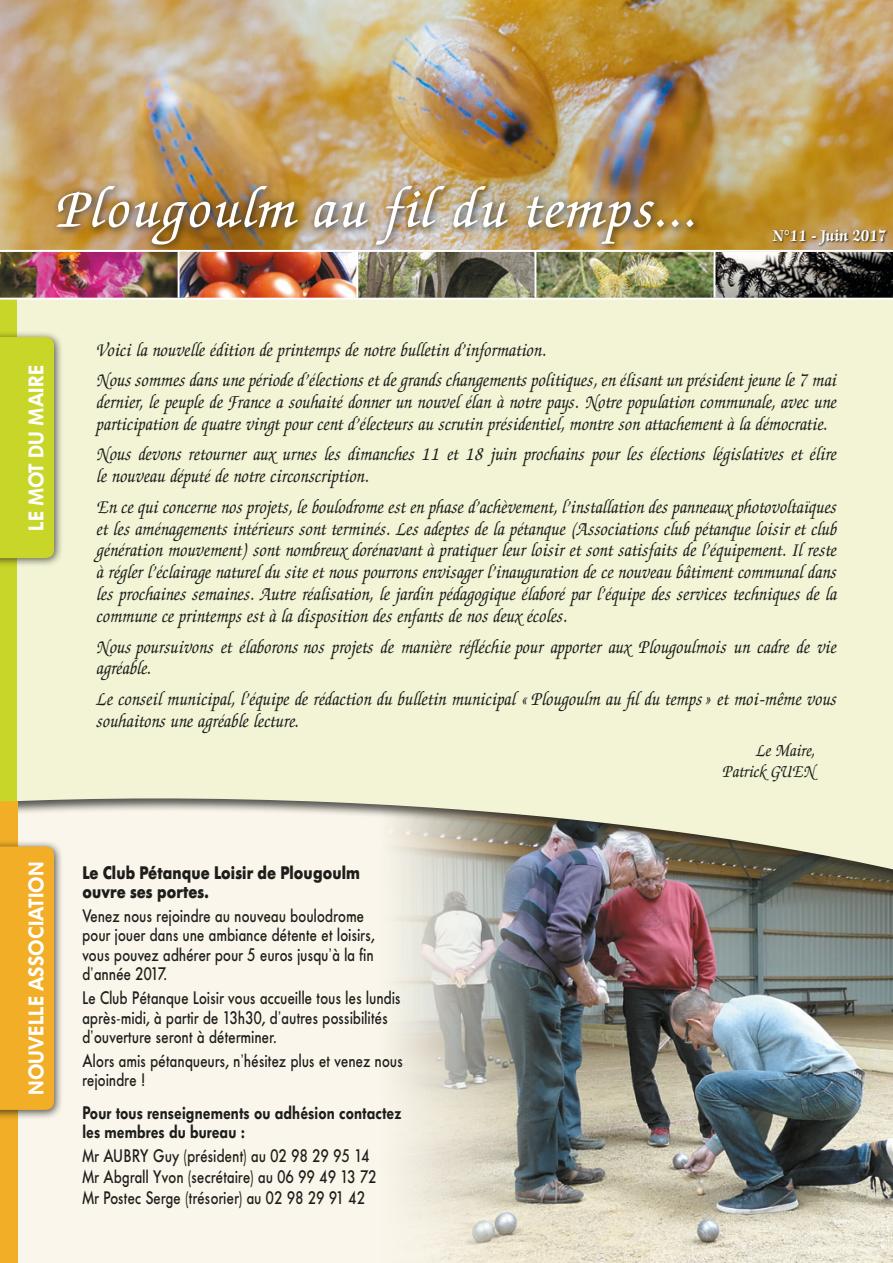
<style>
.page{position:relative;width:893px;height:1263px;background:#fff}
.page>*{position:absolute;margin:0;border:0;box-sizing:border-box;transform-origin:0 0}
.t1{font:italic 500 61.2px "Zapf Chancery";letter-spacing:.02em;color:#fff}
.t2{font:600 21px "Futura BQ";color:#fff;scale:.95 1}
.t3{font:italic 19.5px/21.9px "Zapf Chancery";letter-spacing:.02em;color:#1d1d1b;scale:.91 1}
.t4{font:500 18px/19.5px "Futura BQ";letter-spacing:.01em;color:#1d1d1b;scale:.82 1}
.t5{font:600 18px/19.5px "Futura BQ";letter-spacing:.01em;color:#1d1d1b;scale:.82 1}
.t6{font:700 18px/19.5px "Futura BQ";letter-spacing:.01em;color:#1d1d1b;scale:.82 1}
.t7{font:italic 18px/21.6px "Zapf Chancery";letter-spacing:.02em;color:#1d1d1b;text-align:right;scale:.91 1}
.t8{font:700 18px "Zapf Chancery";color:#fff;scale:.86 1}
</style>
<div class="page">
<div style="left:0;top:795px;width:893px;height:468px;background:#faf6eb"></div>
<img style="left:396px;top:884px;width:497px;height:379px">
<svg style="left:17px;top:300px;width:876px;height:571px;background:#edefd2"></svg>
<div style="left:0;top:801px;width:17px;height:462px;background:#f1ae26"></div>
<div style="left:0;top:839px;width:64px;height:281px;background:#1d1d1b;opacity:.75"></div>
<div style="left:0;top:846px;width:54px;height:264px;background:#f1ae26"></div>
<div style="left:0;top:330px;width:64px;height:238px;background:#1d1d1b;opacity:.75"></div>
<svg style="left:0;top:300px;width:54px;height:501px;background:#d6df68"></svg>
<img style="left:0;top:252px;width:178px;height:46px">
<img style="left:715px;top:252px;width:178px;height:46px">
<img style="left:536px;top:252px;width:177px;height:46px">
<img style="left:180px;top:254px;width:354px;height:44px">
<img style="left:0;top:0;width:893px;height:250px">
<div style="left:771px;top:228px;width:118px;height:20px;background:#1d1d1b;opacity:.9"></div>
<div style="left:51px;top:180px;width:651px;height:74px;background:#1d1d1b;opacity:.9"></div>
<hr style="left:0;top:250px;width:893px;height:2px;background:#fff">
<hr style="left:178px;top:251px;width:2px;height:47px;background:#fff">
<hr style="left:356px;top:251px;width:2px;height:47px;background:#fff">
<hr style="left:534px;top:251px;width:2px;height:47px;background:#fff">
<h1 class="t1" style="left:57px;top:177px;width:643px">Plougoulm au fil du temps...</h1>
<p class="t8" style="left:773px;top:227px;width:134px">N°11 - Juin 2017</p>
<p class="t2" style="left:24px;top:531px;width:176px;rotate:-90deg">LE MOT DU MAIRE</p>
<p class="t2" style="left:24px;top:1095px;width:247px;rotate:-90deg">NOUVELLE ASSOCIATION</p>
<p class="t3" style="left:97px;top:335px;width:815px;line-height:30.5px">Voici la nouvelle édition de printemps de notre bulletin d’information.<br>Nous sommes dans une période d’élections et de grands changements politiques, en élisant un président jeune le 7 mai</p>
<p class="t3" style="left:97px;top:392px;width:815px">dernier, le peuple de France a souhaité donner un nouvel élan à notre pays. Notre population communale, avec une participation de quatre vingt pour cent d’électeurs au scrutin présidentiel, montre son attachement à la démocratie.</p>
<p class="t3" style="left:97px;top:444px;width:815px">Nous devons retourner aux urnes les dimanches 11 et 18 juin prochains pour les élections législatives et élire le nouveau député de notre circonscription.</p>
<p class="t3" style="left:97px;top:497px;width:815px;text-align:justify">En ce qui concerne nos projets, le boulodrome est en phase d’achèvement, l’installation des panneaux photovoltaïques et les aménagements intérieurs sont terminés. Les adeptes de la pétanque (Associations club pétanque loisir et club génération mouvement) sont nombreux dorénavant à pratiquer leur loisir et sont satisfaits de l’équipement. Il reste à régler l’éclairage naturel du site et nous pourrons envisager l’inauguration de ce nouveau bâtiment communal dans les prochaines semaines. Autre réalisation, le jardin pédagogique élaboré par l’équipe des services techniques de la commune ce printemps est à la disposition des enfants de nos deux écoles.</p>
<p class="t3" style="left:97px;top:636px;width:814px">Nous poursuivons et élaborons nos projets de manière réfléchie pour apporter aux Plougoulmois un cadre de vie agréable.</p>
<p class="t3" style="left:97px;top:689px;width:815px">Le conseil municipal, l’équipe de rédaction du bulletin municipal « Plougoulm au fil du temps» et moi-même vous souhaitons une agréable lecture.</p>
<p class="t7" style="left:723px;top:740px;width:104px">Le Maire,<br>Patrick GUEN</p>
<p class="t6" style="left:82px;top:862px;width:340px">Le Club Pétanque Loisir de Plougoulm ouvre ses portes.</p>
<p class="t4" style="left:82px;top:906px;width:358px">Venez nous rejoindre au nouveau boulodrome pour jouer dans une ambiance détente et loisirs, vous pouvez adhérer pour 5 euros jusqu’à la fin d’année 2017.</p>
<p class="t4" style="left:82px;top:988px;width:390px">Le Club Pétanque Loisir vous accueille tous les lundis après-midi, à partir de 13h30, d’autres possibilités d’ouverture seront à déterminer.</p>
<p class="t4" style="left:82px;top:1051px;width:392px">Alors amis pétanqueurs, n’hésitez plus et venez nous rejoindre !</p>
<p class="t5" style="left:82px;top:1103px;width:391px">Pour tous renseignements ou adhésion contactez les membres du bureau :</p>
<p class="t4" style="left:82px;top:1145px;width:361px;line-height:21px">Mr AUBRY Guy (président) au 02 98 29 95 14<br>Mr Abgrall Yvon (secrétaire) au 06 99 49 13 72<br>Mr Postec Serge (trésorier) au 02 98 29 91 42</p>
</div>
